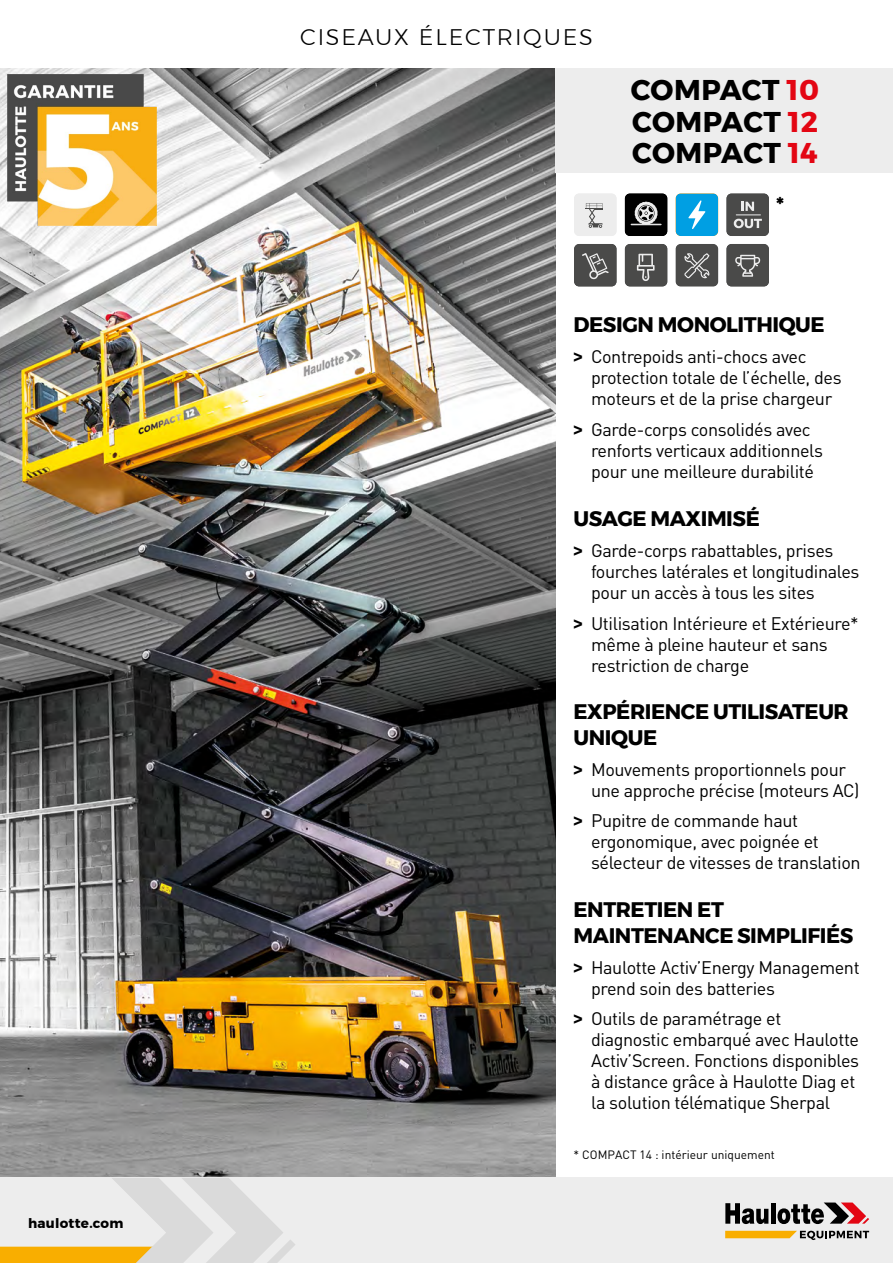
<style>
.page{position:relative;width:893px;height:1263px;background:#fff}
.page>*{position:absolute;margin:0;border:0;box-sizing:border-box;transform-origin:0 0}
.t1{font:700 28.5px "Montserrat";letter-spacing:.02em;color:#000}
.Titrefiche{font:300 22.5px "Montserrat";letter-spacing:.08em;color:#000}
.Style_de_paragraphe{font:700 21px/25.5px "Montserrat";letter-spacing:-.02em;color:#000}
.titreusp{font:700 21px "Montserrat";letter-spacing:-.02em;color:#000}
.t2{font:18px/21px "DIN Pro";letter-spacing:-.02em;color:#000}
.t3{font:700 13.5px "Montserrat";letter-spacing:.02em;color:#000}
.Mentions_bas_de_page{font:12px "DIN Pro";color:#000}
.s1{color:#e30613}
.s2{font-family:"Montserrat";font-weight:700}
</style>
<div class="page">
<img style="left:0;top:68px;width:556px;height:1109px">
<div style="left:556px;top:68px;width:337px;height:105px;background:#ededed"></div>
<div style="left:0;top:1178px;width:893px;height:85px;background:#ededed"></div>
<svg style="left:676px;top:244px;width:42px;height:42px;background:#5b5b5a"></svg>
<svg style="left:625px;top:244px;width:42px;height:42px;background:#5a5a59"></svg>
<svg style="left:726px;top:244px;width:43px;height:42px;background:#5c5c5b"></svg>
<svg style="left:726px;top:193px;width:43px;height:43px;background:#646463"></svg>
<svg style="left:676px;top:193px;width:42px;height:43px;background:#1da9e3"></svg>
<svg style="left:625px;top:193px;width:42px;height:43px;background:#313131"></svg>
<svg style="left:574px;top:193px;width:43px;height:43px;background:#e2e2e2"></svg>
<svg style="left:574px;top:244px;width:43px;height:42px;background:#5c5c5b"></svg>
<svg style="left:725px;top:1203px;width:43px;height:21px"></svg>
<hr style="left:771px;top:1203px;width:4px;height:21px;background:#000">
<svg style="left:777px;top:1202px;width:92px;height:22px"></svg>
<svg style="left:725px;top:1231px;width:144px;height:9px"></svg>
<svg style="left:0;top:1178px;width:295px;height:85px"></svg>
<img style="left:8px;top:74px;width:149px;height:152px">
<p class="t3" style="left:28px;top:1212px;width:97px">haulotte.com</p>
<p class="Titrefiche" style="left:300px;top:20px;width:294px">CISEAUX ÉLECTRIQUES</p>
<p class="t1" style="left:631px;top:67px;width:190px">COMPACT <span class="s1">10</span></p>
<p class="t1" style="left:632px;top:99px;width:187px">COMPACT <span class="s1">12</span></p>
<p class="t1" style="left:632px;top:130px;width:187px">COMPACT <span class="s1">14</span></p>
<p class="titreusp" style="left:776px;top:188px;width:10px">*</p>
<p class="Style_de_paragraphe" style="left:574px;top:312px;width:253px">DESIGN MONOLITHIQUE</p>
<p class="t2" style="left:591px;top:345px;width:252px;text-indent:-17px"><span class="s2">&gt;</span> Contrepoids anti-chocs avec protection totale de l’échelle, des moteurs et de la prise chargeur</p>
<p class="t2" style="left:591px;top:418px;width:234px;text-indent:-17px"><span class="s2">&gt;</span> Garde-corps consolidés avec renforts verticaux additionnels pour une meilleure durabilité</p>
<p class="titreusp" style="left:574px;top:501px;width:188px">USAGE MAXIMISÉ</p>
<p class="t2" style="left:591px;top:539px;width:270px;text-indent:-17px"><span class="s2">&gt;</span> Garde-corps rabattables, prises fourches latérales et longitudinales pour un accès à tous les sites</p>
<p class="t2" style="left:591px;top:612px;width:269px;text-indent:-17px"><span class="s2">&gt;</span> Utilisation Intérieure et Extérieure* même à pleine hauteur et sans restriction de charge</p>
<p class="Style_de_paragraphe" style="left:574px;top:699px;width:277px">EXPÉRIENCE UTILISATEUR<br>UNIQUE</p>
<p class="t2" style="left:591px;top:758px;width:270px;text-indent:-17px"><span class="s2">&gt;</span> Mouvements proportionnels pour une approche précise (moteurs AC)</p>
<p class="t2" style="left:591px;top:810px;width:271px;text-indent:-17px"><span class="s2">&gt;</span> Pupitre de commande haut ergonomique, avec poignée et sélecteur de vitesses de translation</p>
<p class="Style_de_paragraphe" style="left:574px;top:897px;width:281px">ENTRETIEN ET<br>MAINTENANCE SIMPLIFIÉS</p>
<p class="t2" style="left:591px;top:956px;width:270px;text-indent:-17px"><span class="s2">&gt;</span> Haulotte Activ’Energy Management prend soin des batteries</p>
<p class="t2" style="left:591px;top:1008px;width:270px;text-indent:-17px"><span class="s2">&gt;</span> Outils de paramétrage et diagnostic embarqué avec Haulotte Activ’Screen. Fonctions disponibles à distance grâce à Haulotte Diag et la solution télématique Sherpal</p>
<p class="Mentions_bas_de_page" style="left:574px;top:1146px;width:203px">* COMPACT 14 : intérieur uniquement</p>
</div>
